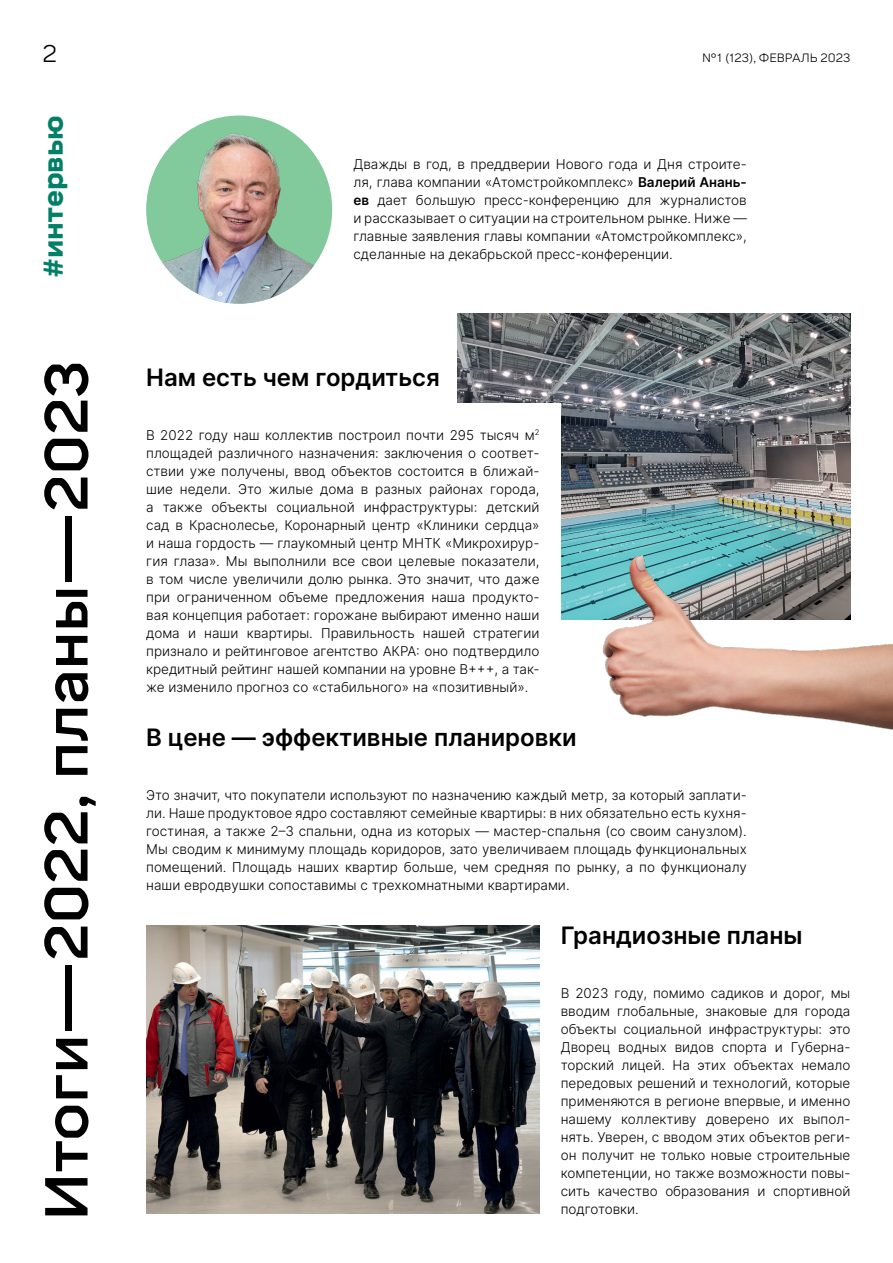
<style>
.page{position:relative;width:893px;height:1263px;background:#fff}
.page>*{position:absolute;margin:0;border:0;box-sizing:border-box;transform-origin:0 0}
.t1{font:500 60px "Mikro";letter-spacing:-.01em;color:#000}
.t2{font:900 27px "Mikro";letter-spacing:-.01em;color:#008066}
.t3{font:600 24px "Inter";color:#000}
.t4{font:300 24px "Mikro";color:#000}
.t5{font:300 13.5px/18px "Inter";color:#000;text-align:justify}
.t6{font:300 12px "Mikro";letter-spacing:-.01em;color:#000}
.s1{font-weight:600}
</style>
<div class="page">
<img style="left:457px;top:314px;width:393px;height:306px">
<img style="left:146px;top:116px;width:186px;height:188px">
<img style="left:584px;top:548px;width:309px;height:182px">
<div style="left:146px;top:404px;width:415px;height:270px;background:#fff"></div>
<img style="left:146px;top:926px;width:393px;height:288px">
<h3 class="t4" style="left:43px;top:39px;width:16px">2</h3>
<p class="t6" style="left:702px;top:50px;width:150px">№1 (123), ФЕВРАЛЬ 2023</p>
<h2 class="t2" style="left:37px;top:278px;width:164px;rotate:-90deg">#интервью</h2>
<h1 class="t1" style="left:32px;top:1221px;width:862px;rotate:-90deg">Итоги—2022, планы—2023</h1>
<p class="t5" style="left:353px;top:155px;width:395px">Дважды в год, в преддверии Нового года и Дня строите&shy;ля, глава компании «Атомстройкомплекс» <span class="s1">Валерий Анань&shy;ев</span> дает большую пресс-конференцию для журналистов и рассказывает о ситуации на строительном рынке. Ниже — главные заявления главы компании «Атомстройкомплекс», сделанные на декабрьской пресс-конференции.</p>
<h3 class="t3" style="left:146px;top:359px;width:295px">Нам есть чем гордиться</h3>
<p class="t5" style="left:146px;top:425px;width:395px">В 2022 году наш коллектив построил почти 295 тысяч м<sup>2 </sup>площадей различного назначения: заключения о соответ&shy;ствии уже получены, ввод объектов состоится в ближай&shy;шие недели. Это жилые дома в разных районах города, а также объекты социальной инфраструктуры: детский сад в Краснолесье, Коронарный центр «Клиники сердца» и наша гордость — глаукомный центр МНТК «Микрохирур&shy;гия глаза». Мы выполнили все свои целевые показатели, в том числе увеличили долю рынка. Это значит, что даже при ограниченном объеме предложения наша продукто&shy;вая концепция работает: горожане выбирают именно наши дома и наши квартиры. Правильность нашей стратегии признало и рейтинговое агентство АКРА: оно подтвердило кредитный рейтинг нашей компании на уровне В+++, а так&shy;же изменило прогноз со «стабильного» на «позитивный».</p>
<h3 class="t3" style="left:146px;top:719px;width:432px">В цене — эффективные планировки</h3>
<p class="t5" style="left:146px;top:785px;width:602px">Это значит, что покупатели используют по назначению каждый метр, за который заплати&shy;ли. Наше продуктовое ядро составляют семейные квартиры: в них обязательно есть кухня&shy;гостиная, а также 2–3 спальни, одна из которых — мастер-спальня (со своим санузлом).<br>Мы сводим к минимуму площадь коридоров, зато увеличиваем площадь функциональных помещений. Площадь наших квартир больше, чем средняя по рынку, а по функционалу наши евродвушки сопоставимы с трехкомнатными квартирами.</p>
<h3 class="t3" style="left:561px;top:917px;width:243px">Грандиозные планы</h3>
<p class="t5" style="left:561px;top:983px;width:291px">В 2023 году, помимо садиков и дорог, мы вводим глобальные, знаковые для города объекты социальной инфраструктуры: это Дворец водных видов спорта и Губерна&shy;торский лицей. На этих объектах немало передовых решений и технологий, которые применяются в регионе впервые, и именно нашему коллективу доверено их выпол&shy;нять. Уверен, с вводом этих объектов реги&shy;он получит не только новые строительные компетенции, но также возможности повы&shy;сить качество образования и спортивной подготовки.</p>
</div>
